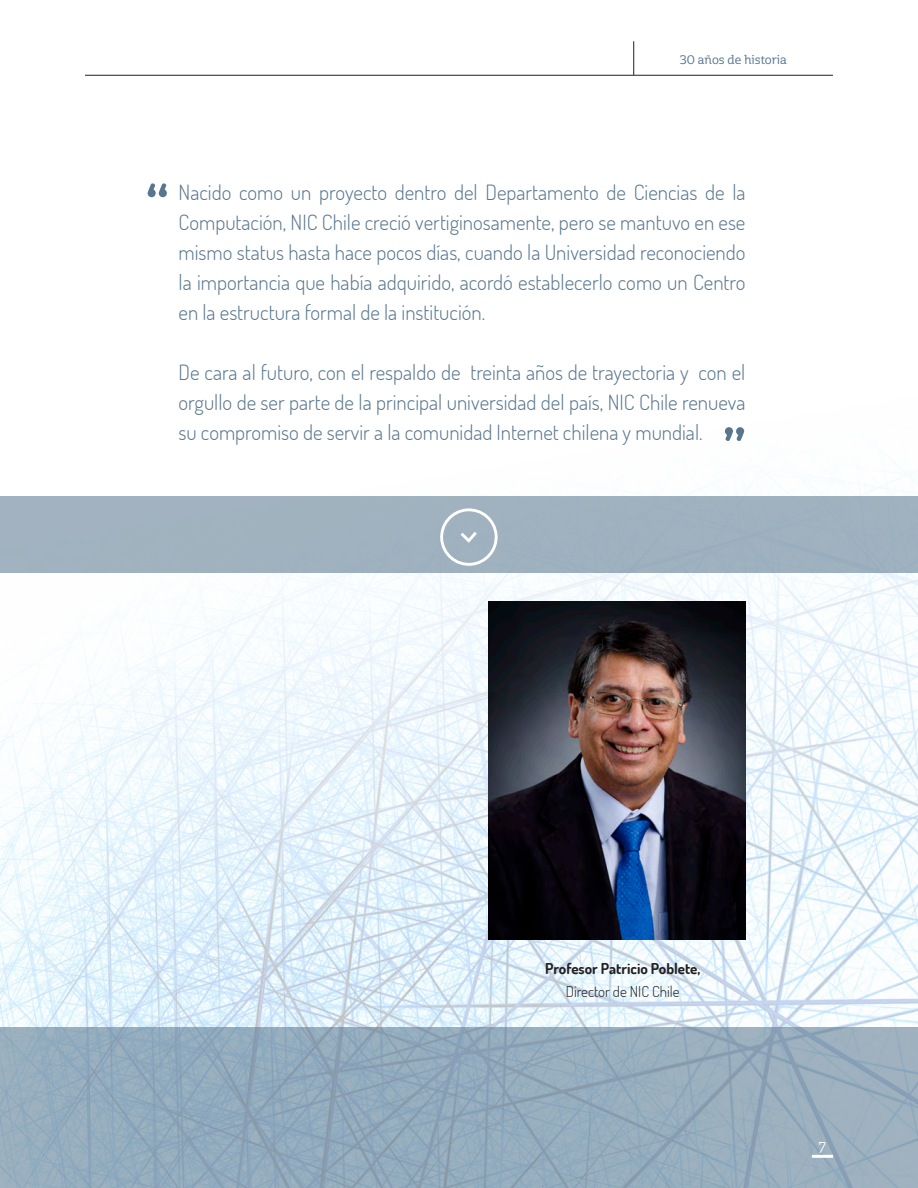
<style>
.page{position:relative;width:918px;height:1188px;background:#fff}
.page>*{position:absolute;margin:0;border:0;box-sizing:border-box;transform-origin:0 0}
.texto_general{font:700 60px "Dosis";color:#58768e}
.texto_general-2{font:300 21px/30px "Dosis";color:#58768e;text-align:justify}
.texto_general-3{font:700 15px "Dosis";color:#231f20}
.texto_general-4{font:300 15px "Dosis";color:#231f20}
.texto_general-5{font:15px "Dosis";color:#fff}
.t1{font:12px "Cabrito Semi Nor Med";color:#58768e}
</style>
<div class="page">
<hr style="left:85px;top:75px;width:748px;height:1px;background:#231f20">
<hr style="left:633px;top:41px;width:1px;height:34px;background:#231f20">
<img style="left:0;top:483px;width:918px;height:544px">
<svg style="left:0;top:1027px;width:918px;height:161px;background:#93abbc"></svg>
<hr style="left:0;top:420px;width:1px;height:76px;background:#58768e">
<div style="left:0;top:497px;width:918px;height:76px;background:#a1b2bf"></div>
<svg style="left:440px;top:508px;width:58px;height:58px"></svg>
<img style="left:489px;top:602px;width:257px;height:337px">
<hr style="left:812px;top:1155px;width:21px;height:3px;background:#fff">
<p class="t1" style="left:680px;top:53px;width:108px">30 años de historia</p>
<p class="texto_general" style="left:146px;top:167px;width:24px">“</p>
<p class="texto_general-2" style="left:179px;top:176px;width:568px">Nacido como un proyecto dentro del Departamento de Ciencias de la Computación, NIC Chile creció vertiginosamente, pero se mantuvo en ese mismo status hasta hace pocos días, cuando la Universidad reconociendo la importancia que había adquirido, acordó establecerlo como un Centro en la estructura formal de la institución.</p>
<p class="texto_general-2" style="left:179px;top:357px;width:568px">De cara al futuro, con el respaldo de treinta años de trayectoria y con el orgullo de ser parte de la principal universidad del país, NIC Chile renueva su compromiso de servir a la comunidad Internet chilena y mundial.</p>
<p class="texto_general" style="left:746px;top:457px;width:24px;rotate:-180deg">“</p>
<p class="texto_general-3" style="left:545px;top:959px;width:157px">Profesor Patricio Poblete,</p>
<p class="texto_general-4" style="left:566px;top:981px;width:115px">Director de NIC Chile</p>
<p class="texto_general-5" style="left:819px;top:1137px;width:8px">7</p>
</div>
